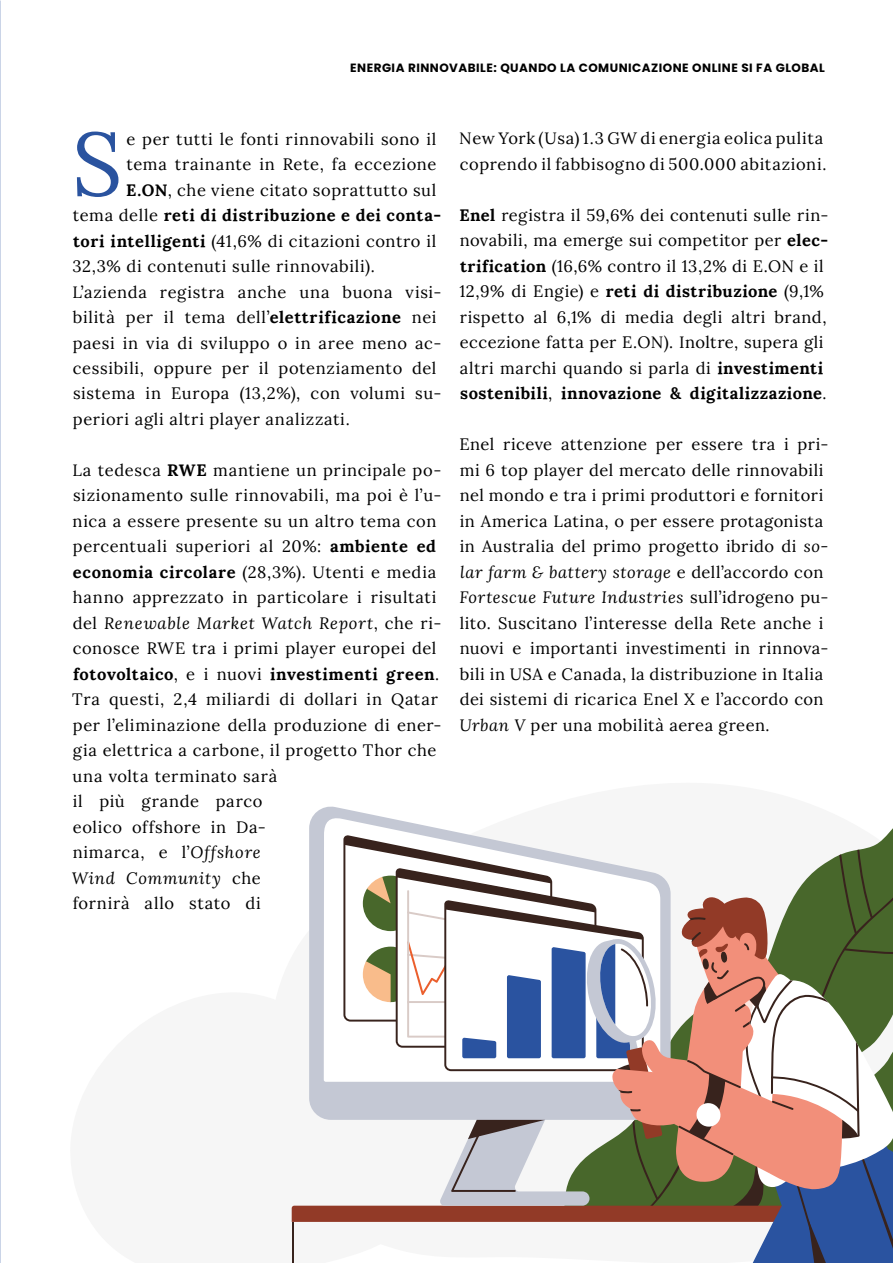
<style>
.page{position:relative;width:893px;height:1263px;background:#fff}
.page>*{position:absolute;margin:0;border:0;box-sizing:border-box;transform-origin:0 0}
.t1{font:89.4px "Lora";color:#2a539f}
.t2{font:16.5px/25.5px "Lora";letter-spacing:.035em;color:#000}
.t3{font:700 16.5px "Lora";letter-spacing:.04em;color:#000}
.t4{font:700 12px "Poppins";letter-spacing:.04em;color:#000}
.s1{font-weight:700}
.s2{font-weight:400}
.s3{font-style:italic}
</style>
<div class="page">
<svg style="left:309px;top:806px;width:69px;height:29px"></svg>
<svg style="left:324px;top:816px;width:147px;height:19px"></svg>
<svg style="left:292px;top:835px;width:601px;height:428px"></svg>
<p class="t4" style="left:350px;top:61px;width:476px">ENERGIA RINNOVABILE: QUANDO LA COMUNICAZIONE ONLINE SI FA GLOBAL</p>
<h1 class="t1" style="left:72px;top:96px;width:52px">S</h1>
<p class="t2" style="left:126px;top:125px;width:311px">e per tutti le fonti rinnovabili sono il</p>
<p class="t2" style="left:126px;top:150px;width:311px">tema trainante in Rete, fa eccezione</p>
<p class="t2" style="left:126px;top:176px;width:312px"><span class="s1">E.ON</span>, che viene citato soprattutto sul</p>
<p class="t3" style="left:73px;top:201px;width:370px"><span class="s2">tema delle</span> reti di distribuzione e dei conta-</p>
<p class="t2" style="left:73px;top:227px;width:365px"><span class="s1">tori intelligenti</span> (41,6% di citazioni contro il</p>
<p class="t2" style="left:72px;top:252px;width:304px">32,3% di contenuti sulle rinnovabili).</p>
<p class="t2" style="left:72px;top:278px;width:371px">L’azienda registra anche una buona visi-</p>
<p class="t2" style="left:73px;top:303px;width:365px">bilità per il tema dell’<span class="s1">elettrificazione</span> nei</p>
<p class="t2" style="left:73px;top:329px;width:370px">paesi in via di sviluppo o in aree meno ac-</p>
<p class="t2" style="left:73px;top:354px;width:365px">cessibili, oppure per il potenziamento del</p>
<p class="t2" style="left:73px;top:380px;width:370px">sistema in Europa (13,2%), con volumi su-</p>
<p class="t2" style="left:73px;top:405px;width:278px">periori agli altri player analizzati.</p>
<p class="t2" style="left:72px;top:456px;width:371px">La tedesca <span class="s1">RWE</span> mantiene un principale po&shy;sizionamento sulle rinnovabili, ma poi è l’u&shy;nica a essere presente su un altro tema con percentuali superiori al 20%: <span class="s1">ambiente ed economia circolare</span> (28,3%). Utenti e media hanno apprezzato in particolare i risultati del <span class="s3">Renewable Market Watch Report</span>, che ri&shy;conosce RWE tra i primi player europei del <span class="s1">fotovoltaico</span>, e i nuovi <span class="s1">investimenti green</span>.<br>Tra questi, 2,4 miliardi di dollari in Qatar per l’eliminazione della produzione di ener&shy;gia elettrica a carbone, il progetto Thor che una volta terminato sarà<br>il più grande parco<br>eolico offshore in Da-<br>nimarca, e l’<span class="s3">Offshore<br>Wind Community</span> che<br>fornirà allo stato di</p>
<p class="t2" style="left:459px;top:125px;width:369px">New York (Usa) 1.3 GW di energia eolica pulita coprendo il fabbisogno di 500.000 abitazioni.</p>
<p class="t2" style="left:459px;top:201px;width:371px"><span class="s1">Enel</span> registra il 59,6% dei contenuti sulle rin&shy;novabili, ma emerge sui competitor per <span class="s1">elec&shy;trification</span> (16,6% contro il 13,2% di E.ON e il 12,9% di Engie) e <span class="s1">reti di distribuzione</span> (9,1% rispetto al 6,1% di media degli altri brand, eccezione fatta per E.ON). Inoltre, supera gli altri marchi quando si parla di <span class="s1">investimenti sostenibili</span>, <span class="s1">innovazione &amp; digitalizzazione</span>.</p>
<p class="t2" style="left:459px;top:430px;width:371px">Enel riceve attenzione per essere tra i pri&shy;mi 6 top player del mercato delle rinnovabili nel mondo e tra i primi produttori e fornitori in America Latina, o per essere protagonista in Australia del primo progetto ibrido di <span class="s3">so&shy;lar farm &amp; battery storage</span> e dell’accordo con <span class="s3">Fortescue Future Industries</span> sull’idrogeno pu&shy;lito. Suscitano l’interesse della Rete anche i nuovi e importanti investimenti in rinnova&shy;bili in USA e Canada, la distribuzione in Italia dei sistemi di ricarica Enel X e l’accordo con <span class="s3">Urban V</span> per una mobilità aerea green.</p>
</div>
